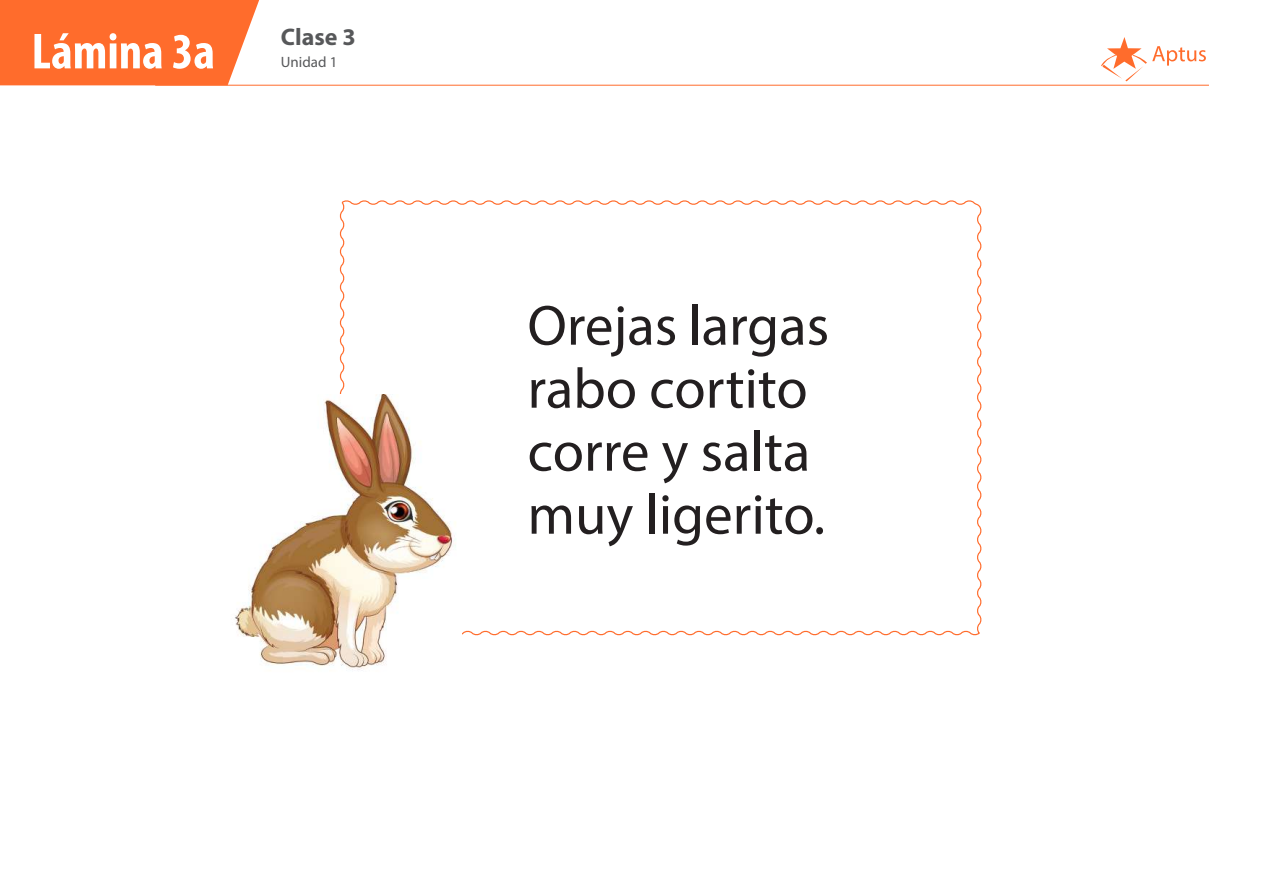
<style>
.page{position:relative;width:1263px;height:893px;background:#fff}
.page>*{position:absolute;margin:0;border:0;box-sizing:border-box;transform-origin:0 0}
.t1{font:57px/63px "Myriad Pro";color:#231f20}
.t2{font:700 condensed 51px "Myriad Pro";color:#fff}
.t3{font:700 24px "Myriad Pro";color:#57585a}
.t4{font:15px "Myriad Pro";color:#57585a}
</style>
<div class="page">
<hr style="left:155px;top:85px;width:1054px;height:1px;background:#ff6c2c">
<svg style="left:1101px;top:37px;width:105px;height:44px"></svg>
<div style="left:0;top:0;width:259px;height:85px;background:#ff6c2c"></div>
<svg style="left:339px;top:200px;width:643px;height:436px"></svg>
<img style="left:235px;top:395px;width:226px;height:275px">
<p class="t2" style="left:32px;top:20px;width:185px">Lámina 3a</p>
<p class="t3" style="left:281px;top:22px;width:76px">Clase 3</p>
<p class="t4" style="left:281px;top:53px;width:58px">Unidad 1</p>
<p class="t1" style="left:527px;top:293px;width:303px">Orejas largas rabo cortito corre y salta muy ligerito.</p>
</div>
